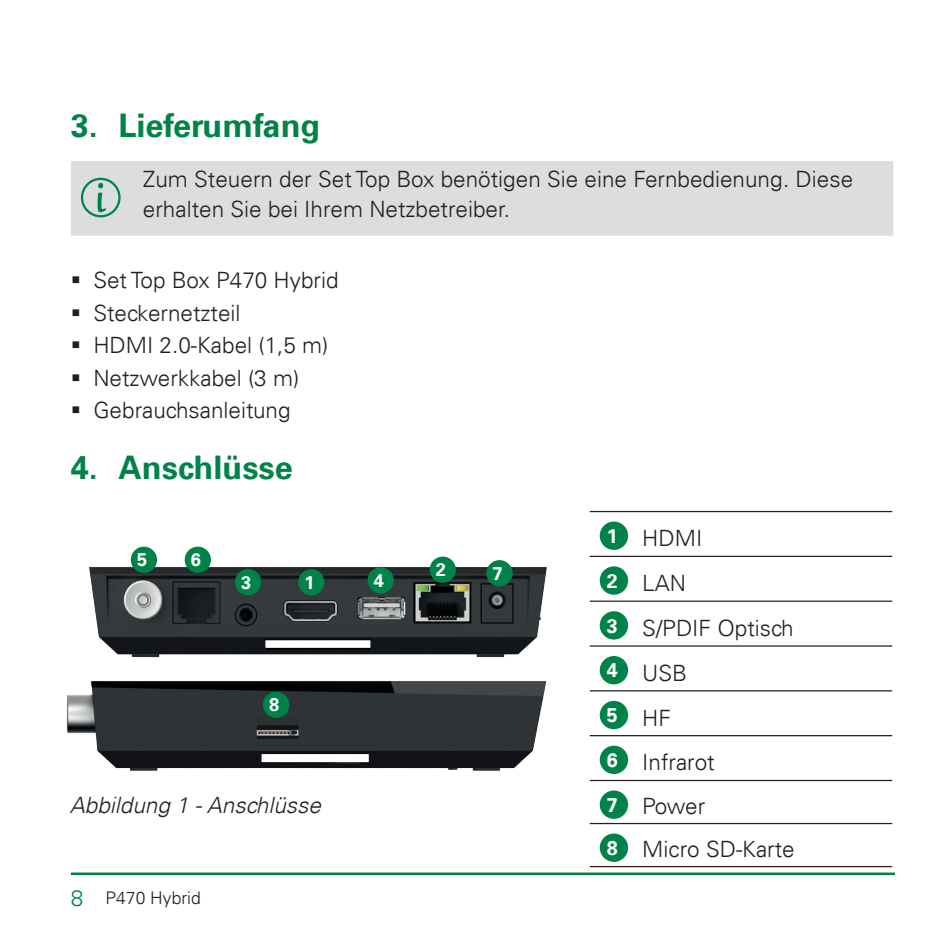
<style>
.page{position:relative;width:950px;height:950px;background:#fff}
.page>*{position:absolute;margin:0;border:0;box-sizing:border-box;transform-origin:0 0}
.t1{font:700 32.5px "Univers LT";color:#008348}
.t2{font:300 22.5px/44.2px "Univers LT";color:#231f20}
.t3{font:italic 300 22.5px "Univers LT";color:#231f20}
.t4{font:700 18.25px "Univers LT";color:#fff}
.t5{font:300 17.5px "Univers LT";color:#231f20}
.s1{font-size:22.5px;color:#008348}
.s2{font-weight:700;font-size:19.75px;color:#fff}
</style>
<div class="page">
<hr style="left:71px;top:872px;width:824px;height:3px;background:#008348">
<div style="left:71px;top:161px;width:822px;height:75px;background:#dcdddf"></div>
<svg style="left:81px;top:178px;width:40px;height:39px"></svg>
<hr style="left:590px;top:556px;width:302px;height:1px;background:#231f20">
<hr style="left:590px;top:600px;width:302px;height:2px;background:#231f20">
<hr style="left:590px;top:645px;width:302px;height:1px;background:#231f20">
<hr style="left:590px;top:690px;width:302px;height:1px;background:#231f20">
<hr style="left:590px;top:735px;width:302px;height:1px;background:#231f20">
<hr style="left:590px;top:780px;width:302px;height:1px;background:#231f20">
<hr style="left:590px;top:823px;width:302px;height:1px;background:#231f20">
<hr style="left:590px;top:866px;width:302px;height:1px;background:#231f20">
<hr style="left:590px;top:511px;width:302px;height:1px;background:#231f20">
<div style="left:600px;top:521px;width:28px;height:29px;background:#008348;border-radius:50%"></div>
<div style="left:600px;top:566px;width:28px;height:29px;background:#008348;border-radius:50%"></div>
<div style="left:600px;top:611px;width:28px;height:28px;background:#008348;border-radius:50%"></div>
<div style="left:600px;top:656px;width:28px;height:28px;background:#008348;border-radius:50%"></div>
<div style="left:600px;top:701px;width:28px;height:28px;background:#008348;border-radius:50%"></div>
<div style="left:600px;top:745px;width:28px;height:29px;background:#008348;border-radius:50%"></div>
<div style="left:600px;top:790px;width:28px;height:29px;background:#008348;border-radius:50%"></div>
<div style="left:600px;top:833px;width:28px;height:29px;background:#008348;border-radius:50%"></div>
<img style="left:89px;top:551px;width:458px;height:105px">
<div style="left:131px;top:546px;width:26px;height:27px;background:#008348;border-radius:50%"></div>
<div style="left:185px;top:546px;width:26px;height:27px;background:#008348;border-radius:50%"></div>
<div style="left:298px;top:569px;width:26px;height:26px;background:#008348;border-radius:50%"></div>
<div style="left:429px;top:556px;width:27px;height:27px;background:#008348;border-radius:50%"></div>
<div style="left:486px;top:560px;width:26px;height:26px;background:#008348;border-radius:50%"></div>
<div style="left:367px;top:567px;width:27px;height:26px;background:#008348;border-radius:50%"></div>
<div style="left:235px;top:569px;width:26px;height:26px;background:#008348;border-radius:50%"></div>
<img style="left:66px;top:656px;width:481px;height:115px">
<div style="left:263px;top:691px;width:26px;height:27px;background:#008348;border-radius:50%"></div>
<h1 class="t1" style="left:71px;top:106px;width:251px">3. Lieferumfang</h1>
<p class="t2" style="left:143px;top:164px;width:711px;line-height:30px">Zum Steuern der Set Top Box benötigen Sie eine Fernbedienung. Diese erhalten Sie bei Ihrem Netzbetreiber.</p>
<p class="t2" style="left:93px;top:264px;width:247px;line-height:32.5px">Set Top Box P470 Hybrid<br>Steckernetzteil<br>HDMI 2.0-Kabel (1,5 m)<br>Netzwerkkabel (3 m)<br>Gebrauchsanleitung</p>
<h1 class="t1" style="left:71px;top:448px;width:224px">4. Anschlüsse</h1>
<p class="t4" style="left:137px;top:549px;width:12px">5</p>
<p class="t4" style="left:191px;top:549px;width:12px">6</p>
<p class="t4" style="left:241px;top:571px;width:12px">3</p>
<p class="t4" style="left:374px;top:570px;width:12px">4</p>
<p class="t4" style="left:304px;top:572px;width:12px">1</p>
<p class="t4" style="left:269px;top:694px;width:12px">8</p>
<p class="t3" style="left:70px;top:791px;width:252px">Abbildung 1 - Anschlüsse</p>
<p class="t5" style="left:71px;top:887px;width:131px"><span class="s1">8</span> P470 Hybrid</p>
<p class="t4" style="left:436px;top:559px;width:12px">2</p>
<p class="t4" style="left:492px;top:562px;width:12px">7</p>
<p class="t2" style="left:607px;top:516px;width:189px"><sup>1</sup> HDMI<br><sup>2</sup> LAN<br><sup>3</sup> S/PDIF Optisch<br><sup>4</sup> USB<br><sup>5</sup> HF<br><sup>6</sup> Infrarot<br><span class="s2">7</span> Power<br><span class="s2">8</span> Micro SD-Karte</p>
</div>
